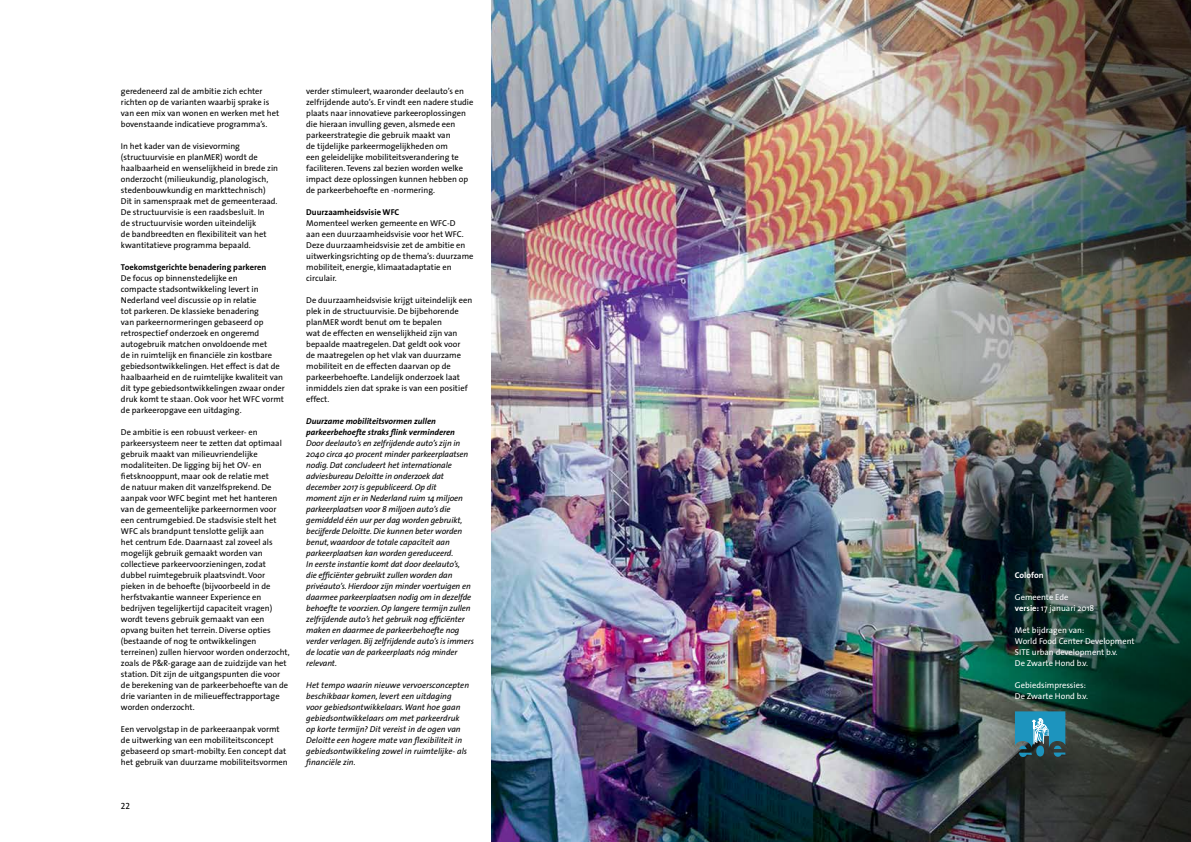
<style>
.page{position:relative;width:1191px;height:842px;background:#fff}
.page>*{position:absolute;margin:0;border:0;box-sizing:border-box;transform-origin:0 0}
.t1{font:9px "The Sans Caps";color:#000}
.t2{font:8.5px/11px "The Sans";color:#000}
.t3{font:italic 8.5px/11px "The Sans";letter-spacing:-.01em;color:#000}
.t4{font:8.5px/11px "The Sans";color:#fff}
.t5{font:italic 700 8.5px/11px "The Sans";color:#000}
.t6{font:700 8.5px "The Sans";color:#000}
.t7{font:700 8.5px "The Sans";color:#fff}
.s1{font-weight:700}
</style>
<div class="page">
<img style="left:491px;top:0;width:700px;height:842px">
<svg style="left:1015px;top:711px;width:50px;height:46px;background:#35859f"></svg>
<p class="t2" style="left:121px;top:86px;width:160px">geredeneerd zal de ambitie zich echter richten op de varianten waarbij sprake is van een mix van wonen en werken met het bovenstaande indicatieve programma’s.</p>
<p class="t2" style="left:121px;top:141px;width:159px">In het kader van de visievorming (structuurvisie en planMER) wordt de haalbaarheid en wenselijkheid in brede zin onderzocht (milieukundig, planologisch, stedenbouwkundig en markttechnisch)<br>Dit in samenspraak met de gemeenteraad.<br>De structuurvisie is een raadsbesluit. In<br>de structuurvisie worden uiteindelijk<br>de bandbreedten en flexibiliteit van het kwantitatieve programma bepaald.</p>
<p class="t6" style="left:121px;top:260px;width:147px">Toekomstgerichte benadering parkeren</p>
<p class="t2" style="left:121px;top:273px;width:165px">De focus op binnenstedelijke en<br>compacte stadsontwikkeling levert in Nederland veel discussie op in relatie<br>tot parkeren. De klassieke benadering<br>van parkeernormeringen gebaseerd op retrospectief onderzoek en ongeremd autogebruik matchen onvoldoende met<br>de in ruimtelijk en financiële zin kostbare gebiedsontwikkelingen. Het effect is dat de haalbaarheid en de ruimtelijke kwaliteit van dit type gebiedsontwikkelingen zwaar onder druk komt te staan. Ook voor het WFC vormt de parkeeropgave een uitdaging.</p>
<p class="t2" style="left:121px;top:427px;width:170px">De ambitie is een robuust verkeer- en parkeersysteem neer te zetten dat optimaal gebruik maakt van milieuvriendelijke modaliteiten. De ligging bij het OV- en fietsknooppunt, maar ook de relatie met<br>de natuur maken dit vanzelfsprekend. De aanpak voor WFC begint met het hanteren van de gemeentelijke parkeernormen voor een centrumgebied. De stadsvisie stelt het WFC als brandpunt tenslotte gelijk aan<br>het centrum Ede. Daarnaast zal zoveel als mogelijk gebruik gemaakt worden van collectieve parkeervoorzieningen, zodat dubbel ruimtegebruik plaatsvindt. Voor pieken in de behoefte (bijvoorbeeld in de herfstvakantie wanneer Experience en bedrijven tegelijkertijd capaciteit vragen) wordt tevens gebruik gemaakt van een opvang buiten het terrein. Diverse opties (bestaande of nog te ontwikkelingen terreinen) zullen hiervoor worden onderzocht, zoals de P&amp;R-garage aan de zuidzijde van het station. Dit zijn de uitgangspunten die voor de berekening van de parkeerbehoefte van de drie varianten in de milieueffectrapportage worden onderzocht.</p>
<p class="t2" style="left:121px;top:724px;width:168px">Een vervolgstap in de parkeeraanpak vormt de uitwerking van een mobiliteitsconcept gebaseerd op smart-mobilty. Een concept dat het gebruik van duurzame mobiliteitsvormen</p>
<p class="t1" style="left:121px;top:799px;width:11px">22</p>
<p class="t2" style="left:306px;top:86px;width:169px">verder stimuleert, waaronder deelauto’s en zelfrijdende auto’s. Er vindt een nadere studie plaats naar innovatieve parkeeroplossingen die hieraan invulling geven, alsmede een parkeerstrategie die gebruik maakt van<br>de tijdelijke parkeermogelijkheden om<br>een geleidelijke mobiliteitsverandering te faciliteren. Tevens zal bezien worden welke impact deze oplossingen kunnen hebben op de parkeerbehoefte en -normering.</p>
<p class="t6" style="left:306px;top:205px;width:95px">Duurzaamheidsvisie WFC</p>
<p class="t2" style="left:306px;top:218px;width:169px">Momenteel werken gemeente en WFC-D<br>aan een duurzaamheidsvisie voor het WFC.<br>Deze duurzaamheidsvisie zet de ambitie en uitwerkingsrichting op de thema’s: duurzame mobiliteit, energie, klimaatadaptatie en circulair.</p>
<p class="t2" style="left:306px;top:295px;width:167px">De duurzaamheidsvisie krijgt uiteindelijk een plek in de structuurvisie. De bijbehorende planMER wordt benut om te bepalen<br>wat de effecten en wenselijkheid zijn van bepaalde maatregelen. Dat geldt ook voor<br>de maatregelen op het vlak van duurzame mobiliteit en de effecten daarvan op de parkeerbehoefte. Landelijk onderzoek laat inmiddels zien dat sprake is van een positief effect.</p>
<p class="t5" style="left:306px;top:416px;width:150px">Duurzame mobiliteitsvormen zullen parkeerbehoefte straks flink verminderen</p>
<p class="t3" style="left:306px;top:438px;width:169px">Door deelauto’s en zelfrijdende auto’s zijn in 2040 circa 40 procent minder parkeerplaatsen nodig. Dat concludeert het internationale adviesbureau Deloitte in onderzoek dat december 2017 is gepubliceerd. Op dit<br>moment zijn er in Nederland ruim 14 miljoen parkeerplaatsen voor 8 miljoen auto’s die gemiddeld één uur per dag worden gebruikt, becijferde Deloitte. Die kunnen beter worden benut, waardoor de totale capaciteit aan parkeerplaatsen kan worden gereduceerd.<br>In eerste instantie komt dat door deelauto’s,<br>die efficiënter gebruikt zullen worden dan privéauto’s. Hierdoor zijn minder voertuigen en daarmee parkeerplaatsen nodig om in dezelfde behoefte te voorzien. Op langere termijn zullen zelfrijdende auto’s het gebruik nog efficiënter maken en daarmee de parkeerbehoefte nog verder verlagen. Bij zelfrijdende auto’s is immers de locatie van de parkeerplaats nóg minder relevant.</p>
<p class="t3" style="left:306px;top:680px;width:164px">Het tempo waarin nieuwe vervoersconcepten beschikbaar komen, levert een uitdaging voor gebiedsontwikkelaars. Want hoe gaan gebiedsontwikkelaars om met parkeerdruk op korte termijn? Dit vereist in de ogen van Deloitte een hogere mate van flexibiliteit in gebiedsontwikkeling zowel in ruimtelijke- als financiële zin.</p>
<p class="t7" style="left:1015px;top:568px;width:30px">Colofon</p>
<p class="t4" style="left:1015px;top:592px;width:81px">Gemeente Ede <span class="s1">versie:</span> 17 januari 2018</p>
<p class="t4" style="left:1015px;top:625px;width:121px">Met bijdragen van:<br>World Food Center Development<br>SITE urban development b.v.<br>De Zwarte Hond b.v.</p>
<p class="t4" style="left:1015px;top:680px;width:75px">Gebiedsimpressies:<br>De Zwarte Hond b.v.</p>
</div>
